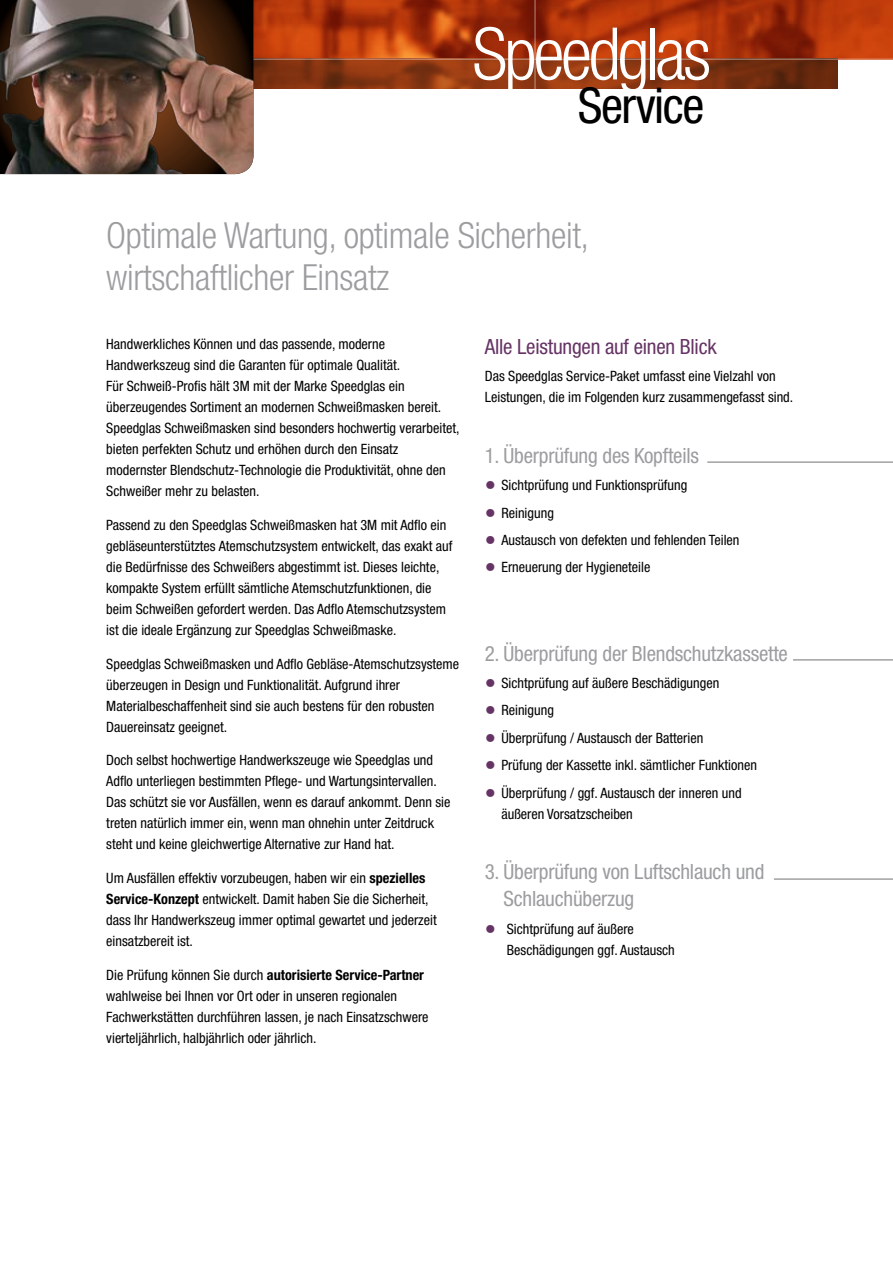
<style>
.page{position:relative;width:893px;height:1263px;background:#fff}
.page>*{position:absolute;margin:0;border:0;box-sizing:border-box;transform-origin:0 0}
.t1{font:300 condensed 72.45px "Helvetica Neue LT Pro";letter-spacing:-.045em;color:#fff}
.t2{font:condensed 49.5px "Helvetica Neue LT Pro";letter-spacing:-.03em;color:#000}
.t3{font:300 condensed 36px/42px "Helvetica Neue LT Pro";letter-spacing:-.01em;color:#9c9d9f}
.t4{font:condensed 21px/27px "Helvetica Neue LT Pro";letter-spacing:-.01em;color:#9c9d9f}
.t5{font:condensed 21px "Helvetica Neue LT Pro";letter-spacing:-.01em;color:#663365}
.t6{font:condensed 14.25px/21px "Helvetica Neue LT Pro";color:#000}
.s1{font-weight:700}
.s2{font-size:22.5px;color:#663365}
</style>
<div class="page">
<svg style="left:707px;top:461px;width:186px;height:2px"></svg>
<svg style="left:793px;top:659px;width:100px;height:2px"></svg>
<svg style="left:774px;top:878px;width:119px;height:2px"></svg>
<img style="left:253px;top:0;width:640px;height:59px">
<img style="left:253px;top:60px;width:585px;height:28px">
<hr style="left:535px;top:0;width:1px;height:120px;background:#fff">
<img style="left:0;top:0;width:253px;height:174px">
<h1 class="t1" style="left:472px;top:12px;width:240px">Speedglas</h1>
<h2 class="t2" style="left:578px;top:76px;width:128px">Service</h2>
<h3 class="t3" style="left:106px;top:214px;width:484px">Optimale Wartung, optimale Sicherheit, wirtschaftlicher Einsatz</h3>
<p class="t6" style="left:106px;top:333px;width:355px">Handwerkliches Können und das passende, moderne Handwerkszeug sind die Garanten für optimale Qualität.<br>Für Schweiß-Profis hält 3M mit der Marke Speedglas ein überzeugendes Sortiment an modernen Schweißmasken bereit.<br>Speedglas Schweißmasken sind besonders hochwertig verarbeitet, bieten perfekten Schutz und erhöhen durch den Einsatz modernster Blendschutz-Technologie die Produktivität, ohne den Schweißer mehr zu belasten.</p>
<p class="t6" style="left:106px;top:514px;width:348px">Passend zu den Speedglas Schweißmasken hat 3M mit Adflo ein gebläseunterstütztes Atemschutzsystem entwickelt, das exakt auf die Bedürfnisse des Schweißers abgestimmt ist. Dieses leichte, kompakte System erfüllt sämtliche Atemschutzfunktionen, die beim Schweißen gefordert werden. Das Adflo Atemschutzsystem ist die ideale Ergänzung zur Speedglas Schweißmaske.</p>
<p class="t6" style="left:106px;top:653px;width:354px">Speedglas Schweißmasken und Adflo Gebläse-Atemschutzsysteme überzeugen in Design und Funktionalität. Aufgrund ihrer Materialbeschaffenheit sind sie auch bestens für den robusten Dauereinsatz geeignet.</p>
<p class="t6" style="left:106px;top:750px;width:346px">Doch selbst hochwertige Handwerkszeuge wie Speedglas und Adflo unterliegen bestimmten Pflege- und Wartungsintervallen.<br>Das schützt sie vor Ausfällen, wenn es darauf ankommt. Denn sie treten natürlich immer ein, wenn man ohnehin unter Zeitdruck steht und keine gleichwertige Alternative zur Hand hat.</p>
<p class="t6" style="left:106px;top:867px;width:332px">Um Ausfällen effektiv vorzubeugen, haben wir ein <span class="s1">spezielles Service-Konzept</span> entwickelt. Damit haben Sie die Sicherheit, dass Ihr Handwerkszeug immer optimal gewartet und jederzeit einsatzbereit ist.</p>
<p class="t6" style="left:106px;top:964px;width:324px">Die Prüfung können Sie durch <span class="s1">autorisierte Service-Partner </span>wahlweise bei Ihnen vor Ort oder in unseren regionalen Fachwerkstätten durchführen lassen, je nach Einsatzschwere vierteljährlich, halbjährlich oder jährlich.</p>
<h3 class="t5" style="left:485px;top:334px;width:233px">Alle Leistungen auf einen Blick</h3>
<p class="t6" style="left:485px;top:365px;width:310px">Das Speedglas Service-Paket umfasst eine Vielzahl von<br>Leistungen, die im Folgenden kurz zusammengefasst sind.</p>
<h3 class="t4" style="left:485px;top:442px;width:216px">1. Überprüfung des Kopfteils</h3>
<p class="t6" style="left:485px;top:475px;width:204px"><span class="s2">•</span> Sichtprüfung und Funktionsprüfung</p>
<p class="t6" style="left:485px;top:502px;width:71px"><span class="s2">•</span> Reinigung</p>
<p class="t6" style="left:485px;top:529px;width:256px"><span class="s2">•</span> Austausch von defekten und fehlenden Teilen</p>
<p class="t6" style="left:485px;top:557px;width:167px"><span class="s2">•</span> Erneuerung der Hygieneteile</p>
<h3 class="t4" style="left:485px;top:639px;width:305px">2. Überprüfung der Blendschutzkassette</h3>
<p class="t6" style="left:485px;top:672px;width:236px"><span class="s2">•</span> Sichtprüfung auf äußere Beschädigungen</p>
<p class="t6" style="left:485px;top:700px;width:71px"><span class="s2">•</span> Reinigung</p>
<p class="t6" style="left:485px;top:727px;width:220px"><span class="s2">•</span> Überprüfung / Austausch der Batterien</p>
<p class="t6" style="left:485px;top:754px;width:274px"><span class="s2">•</span> Prüfung der Kassette inkl. sämtlicher Funktionen</p>
<p class="t6" style="left:501px;top:782px;width:242px;text-indent:-17px"><span class="s2">•</span> Überprüfung / ggf. Austausch der inneren und äußeren Vorsatzscheiben</p>
<h3 class="t4" style="left:503px;top:858px;width:262px;text-indent:-19px">3. Überprüfung von Luftschlauch und<br>Schlauchüberzug</h3>
<p class="t6" style="left:507px;top:918px;width:170px;text-indent:-22px"><span class="s2">•</span> Sichtprüfung auf äußere<br>Beschädigungen ggf. Austausch</p>
</div>
